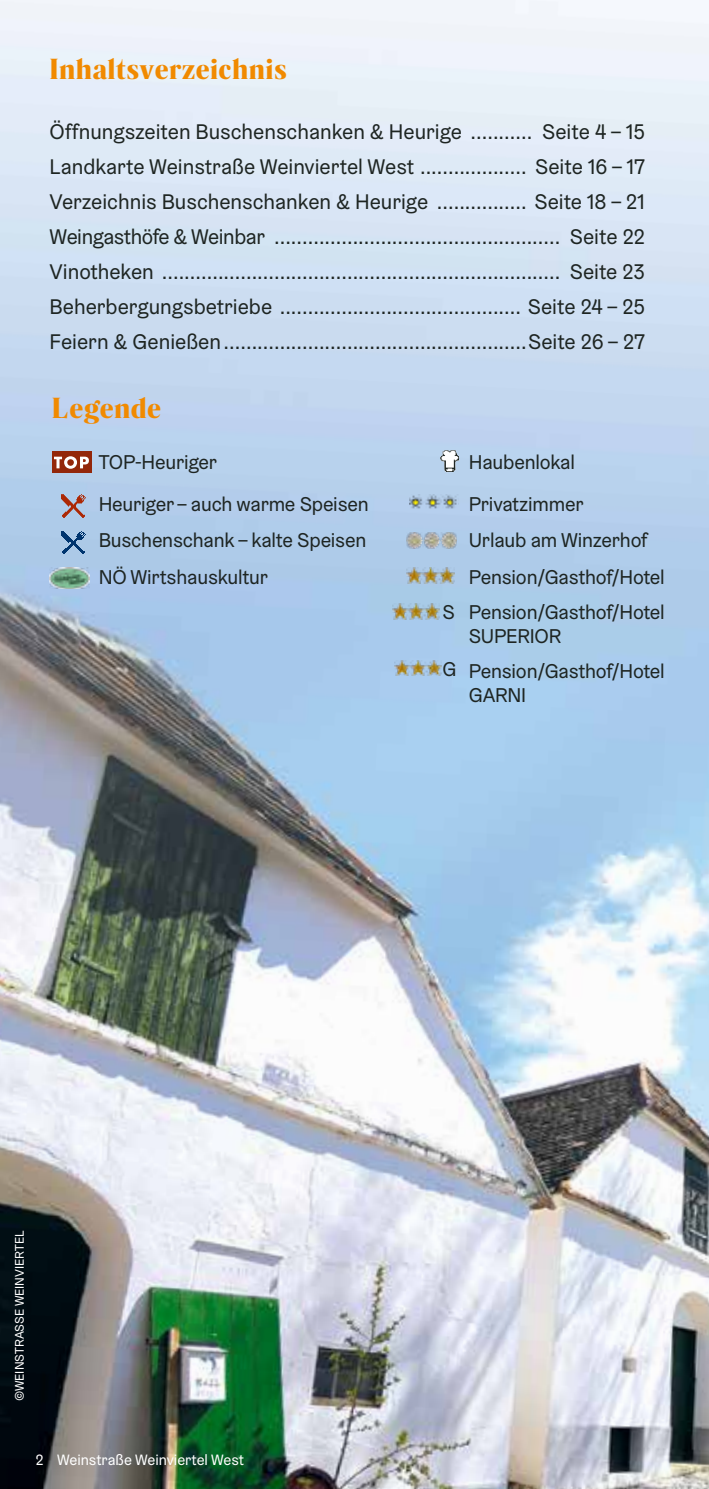
<style>
.page{position:relative;width:709px;height:1489px;background:#fff}
.page>*{position:absolute;margin:0;border:0;box-sizing:border-box;transform-origin:0 0}
.t1{font:900 27.5px "Rando Display";letter-spacing:.015em;color:#f18a00}
.t2{font:21.25px/35px "Graebenbach";color:#1e2522;text-align:justify}
.t3{font:20px/41.8px "Graebenbach";letter-spacing:-.01em;color:#1e2522}
.t4{font:15px "Graebenbach";color:#fff}
.t5{font:12.5px "Graebenbach";color:#fff}
</style>
<div class="page">
<img style="left:0;top:0;width:709px;height:1488px">
<div style="left:52px;top:452px;width:40px;height:21px;background:#93270a"></div>
<svg style="left:54px;top:456px;width:35px;height:13px"></svg>
<img style="left:58px;top:493px;width:30px;height:24px">
<img style="left:58px;top:530px;width:30px;height:23px">
<img style="left:50px;top:567px;width:40px;height:21px">
<img style="left:407px;top:568px;width:47px;height:15px">
<img style="left:393px;top:603px;width:47px;height:16px">
<img style="left:394px;top:660px;width:48px;height:15px">
<img style="left:407px;top:533px;width:50px;height:15px">
<img style="left:410px;top:494px;width:49px;height:15px">
<img style="left:438px;top:450px;width:21px;height:22px">
<p class="t1" style="left:50px;top:49px;width:239px">Inhaltsverzeichnis</p>
<p class="t2" style="left:50px;top:114px;width:597px">Öffnungszeiten Buschenschanken &amp; Heurige ........... Seite 4 – 15<br>Landkarte Weinstraße Weinviertel West ................... Seite 16 – 17<br>Verzeichnis Buschenschanken &amp; Heurige ................ Seite 18 – 21<br>Weingasthöfe &amp; Weinbar ................................................... Seite 22<br>Vinotheken ....................................................................... Seite 23<br>Beherbergungsbetriebe ........................................... Seite 24 – 25<br>Feiern &amp; Genießen......................................................Seite 26 – 27</p>
<p class="t1" style="left:52px;top:387px;width:111px">Legende</p>
<p class="t3" style="left:99px;top:441px;width:271px">TOP-Heuriger<br>Heuriger – auch warme Speisen</p>
<p class="t3" style="left:99px;top:521px;width:269px;line-height:37px">Buschenschank – kalte Speisen<br>NÖ Wirtshauskultur</p>
<p class="t3" style="left:469px;top:440px;width:108px">Haubenlokal</p>
<p class="t3" style="left:469px;top:482px;width:116px">Privatzimmer</p>
<p class="t3" style="left:442px;top:591px;width:14px">S</p>
<p class="t3" style="left:469px;top:519px;width:180px">Urlaub am Winzerhof</p>
<p class="t3" style="left:469px;top:559px;width:197px;line-height:35.5px">Pension/Gasthof/Hotel<br>Pension/Gasthof/Hotel</p>
<p class="t3" style="left:469px;top:615px;width:94px">SUPERIOR</p>
<p class="t3" style="left:469px;top:658px;width:197px;line-height:23.8px;text-indent:-26px">G Pension/Gasthof/Hotel<br>GARNI</p>
<p class="t5" style="left:12px;top:1401px;width:172px;rotate:-90deg">©WEINSTRASSE WEINVIERTEL</p>
<p class="t4" style="left:35px;top:1450px;width:210px">2 Weinstraße Weinviertel West</p>
</div>
